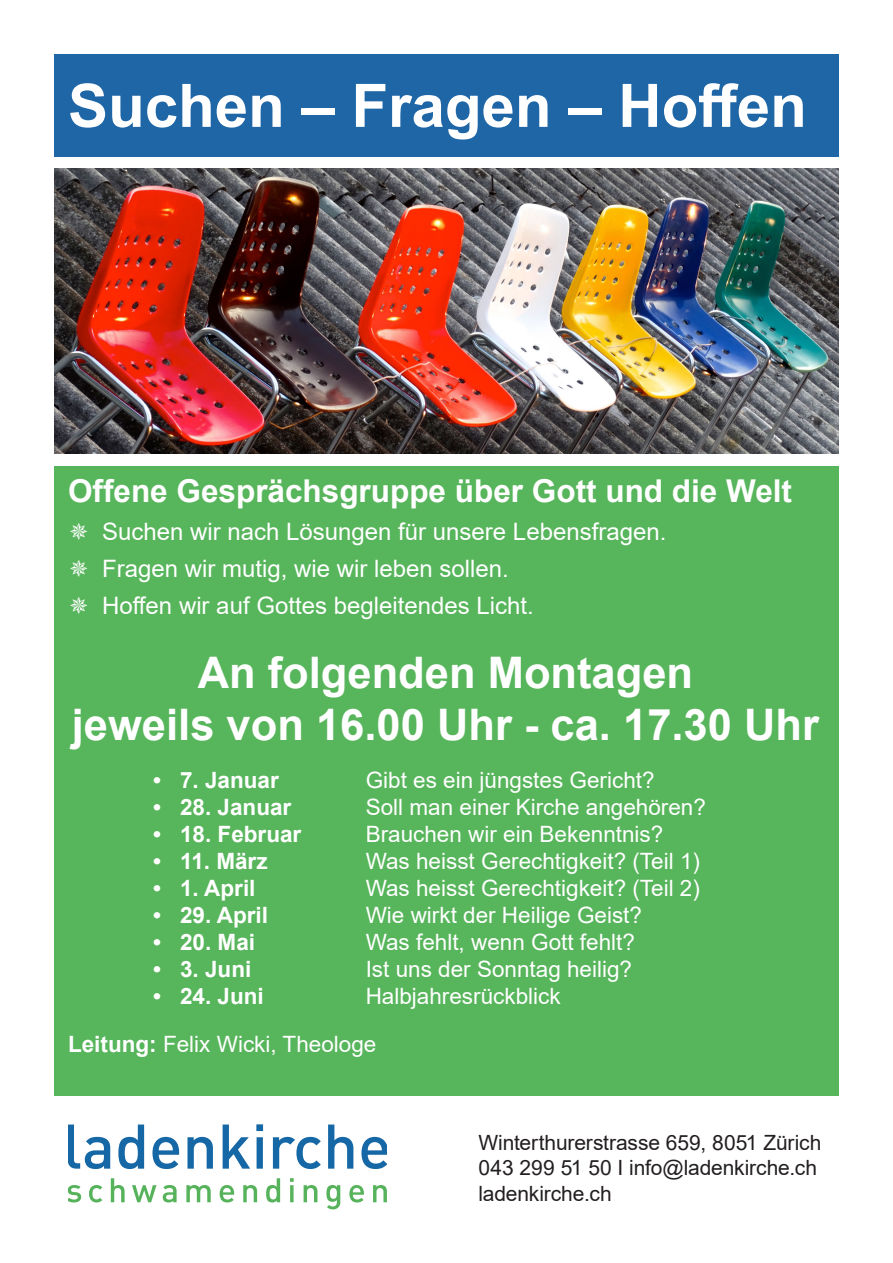
<style>
.page{position:relative;width:893px;height:1263px;background:#fff}
.page>*{position:absolute;margin:0;border:0;box-sizing:border-box;transform-origin:0 0}
.t1{font:700 60px "Arial";color:#fff}
.t2{font:700 43.5px "Arial";color:#fff}
.t3{font:700 31.5px "Arial";color:#fff}
.t4{font:24px "Arial";color:#fff}
.t5{font:22.5px "Arial";color:#fff}
.t6{font:700 22.5px "Arial";color:#fff}
.Front_Kurzinfo{font:21px "Arial";letter-spacing:-.005em;color:#231f20}
.s1{font-weight:700}
</style>
<div class="page">
<div style="left:54px;top:54px;width:785px;height:102px;background:#1f66a7"></div>
<div style="left:54px;top:466px;width:785px;height:630px;background:#57b55b"></div>
<svg style="left:68px;top:1124px;width:42px;height:45px"></svg>
<svg style="left:118px;top:1124px;width:26px;height:45px"></svg>
<svg style="left:152px;top:1137px;width:27px;height:32px"></svg>
<svg style="left:187px;top:1137px;width:26px;height:32px"></svg>
<svg style="left:223px;top:1124px;width:27px;height:45px"></svg>
<svg style="left:256px;top:1124px;width:7px;height:45px"></svg>
<svg style="left:273px;top:1137px;width:48px;height:32px"></svg>
<svg style="left:328px;top:1124px;width:25px;height:45px"></svg>
<svg style="left:361px;top:1137px;width:26px;height:32px"></svg>
<svg style="left:68px;top:1185px;width:13px;height:17px"></svg>
<svg style="left:89px;top:1185px;width:13px;height:17px"></svg>
<svg style="left:111px;top:1178px;width:14px;height:24px"></svg>
<svg style="left:132px;top:1185px;width:24px;height:17px"></svg>
<svg style="left:163px;top:1185px;width:14px;height:17px"></svg>
<svg style="left:186px;top:1185px;width:25px;height:17px"></svg>
<svg style="left:220px;top:1185px;width:14px;height:17px"></svg>
<svg style="left:243px;top:1185px;width:14px;height:17px"></svg>
<svg style="left:266px;top:1178px;width:14px;height:24px"></svg>
<svg style="left:290px;top:1185px;width:4px;height:17px"></svg>
<svg style="left:290px;top:1178px;width:4px;height:4px"></svg>
<svg style="left:304px;top:1185px;width:13px;height:17px"></svg>
<svg style="left:326px;top:1185px;width:14px;height:24px"></svg>
<svg style="left:349px;top:1185px;width:15px;height:17px"></svg>
<svg style="left:373px;top:1185px;width:14px;height:17px"></svg>
<img style="left:54px;top:169px;width:785px;height:285px">
<p class="t1" style="left:68px;top:64px;width:740px">Suchen – Fragen – Hoffen</p>
<p class="t3" style="left:68px;top:469px;width:725px">Offene Gesprächsgruppe über Gott und die Welt</p>
<p class="t4" style="left:102px;top:514px;width:566px">Suchen wir nach Lösungen für unsere Lebensfragen.</p>
<p class="t4" style="left:102px;top:552px;width:408px">Fragen wir mutig, wie wir leben sollen.</p>
<p class="t4" style="left:102px;top:589px;width:433px">Hoffen wir auf Gottes begleitendes Licht.</p>
<p class="t2" style="left:198px;top:642px;width:497px">An folgenden Montagen</p>
<p class="t2" style="left:72px;top:694px;width:749px">jeweils von 16.00 Uhr - ca. 17.30 Uhr</p>
<p class="t6" style="left:153px;top:764px;width:127px">• 7. Januar</p>
<p class="t5" style="left:366px;top:765px;width:290px">Gibt es ein jüngstes Gericht?</p>
<p class="t6" style="left:153px;top:791px;width:140px">• 28. Januar</p>
<p class="t5" style="left:366px;top:792px;width:342px">Soll man einer Kirche angehören?</p>
<p class="t6" style="left:153px;top:818px;width:150px">• 18. Februar</p>
<p class="t5" style="left:366px;top:819px;width:299px">Brauchen wir ein Bekenntnis?</p>
<p class="t6" style="left:153px;top:845px;width:116px">• 11. März</p>
<p class="t5" style="left:366px;top:846px;width:336px">Was heisst Gerechtigkeit? (Teil 1)</p>
<p class="t6" style="left:153px;top:872px;width:104px">• 1. April</p>
<p class="t5" style="left:366px;top:873px;width:336px">Was heisst Gerechtigkeit? (Teil 2)</p>
<p class="t6" style="left:153px;top:899px;width:116px">• 29. April</p>
<p class="t5" style="left:366px;top:900px;width:278px">Wie wirkt der Heilige Geist?</p>
<p class="t6" style="left:153px;top:926px;width:104px">• 20. Mai</p>
<p class="t5" style="left:366px;top:927px;width:271px">Was fehlt, wenn Gott fehlt?</p>
<p class="t6" style="left:153px;top:953px;width:100px">• 3. Juni</p>
<p class="t5" style="left:366px;top:954px;width:268px">Ist uns der Sonntag heilig?</p>
<p class="t6" style="left:153px;top:980px;width:112px">• 24. Juni</p>
<p class="t5" style="left:366px;top:981px;width:197px">Halbjahresrückblick</p>
<p class="t5" style="left:68px;top:1029px;width:310px"><span class="s1">Leitung:</span> Felix Wicki, Theologe</p>
<p class="Front_Kurzinfo" style="left:478px;top:1128px;width:345px">Winterthurerstrasse 659, 8051 Zürich</p>
<p class="Front_Kurzinfo" style="left:478px;top:1153px;width:340px">043 299 51 50 I info@ladenkirche.ch</p>
<p class="Front_Kurzinfo" style="left:478px;top:1179px;width:135px">ladenkirche.ch</p>
</div>
